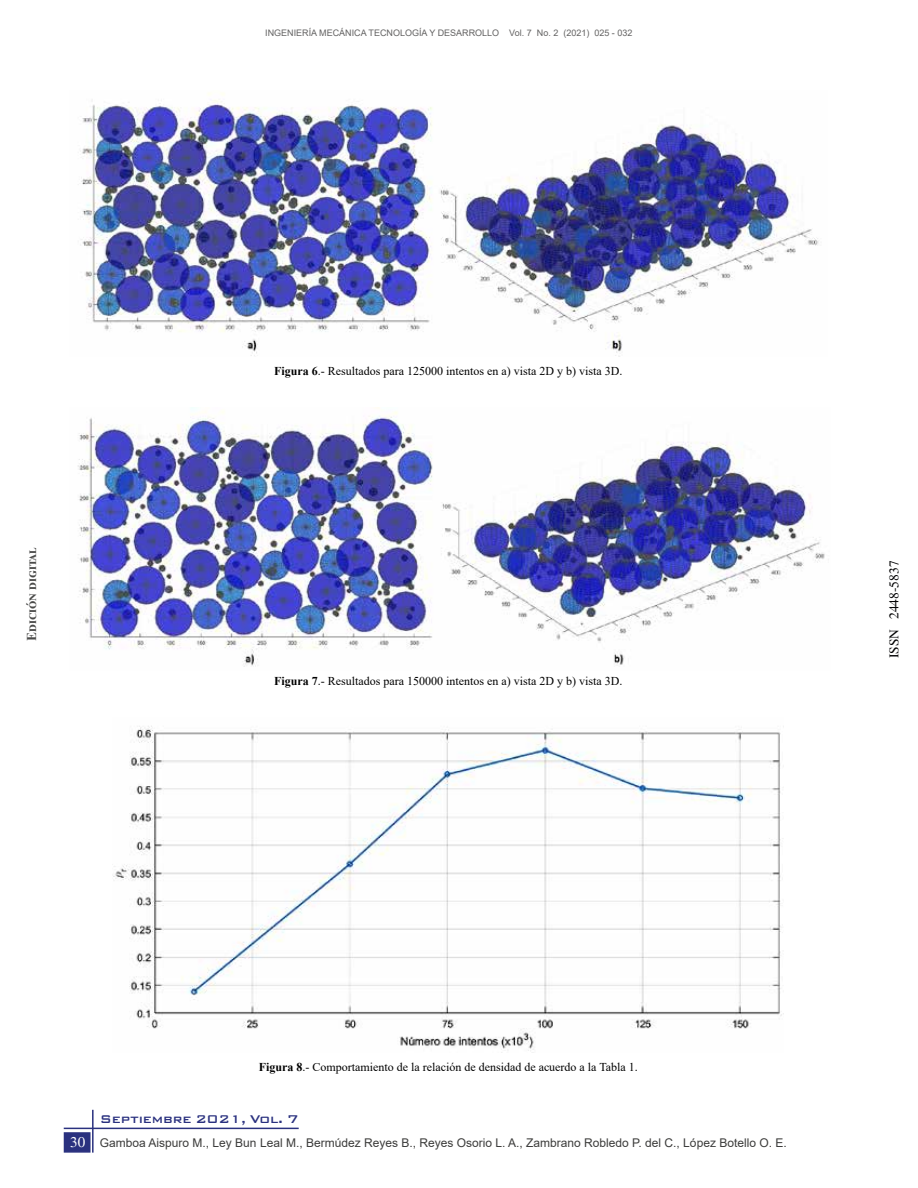
<style>
.page{position:relative;width:918px;height:1188px;background:#fff}
.page>*{position:absolute;margin:0;border:0;box-sizing:border-box;transform-origin:0 0}
.t1{font:500 15px "Bank Gothic BT";letter-spacing:-.01em;color:#2a317f}
.t2{font:15px "Times";color:#fff}
.t3{font:700 13.5px "Times New Roman";color:#4a4a49}
.t4{font:13.5px "Times";color:#020203}
.t5{font:12px "Times New Roman";color:#000}
.t6{font:12px "Arial";color:#3c3c3b}
.t7{font:9px "Arial";color:#646363}
.s1{font-weight:700}
</style>
<div class="page">
<div style="left:64px;top:1132px;width:27px;height:21px;background:#2a317f;border:2px solid #2a317f"></div>
<hr style="left:92px;top:1110px;width:2px;height:43px;background:#2a317f">
<hr style="left:64px;top:1128px;width:235px;height:1px;background:#2a317f">
<img style="left:81px;top:93px;width:738px;height:264px">
<img style="left:78px;top:408px;width:747px;height:259px">
<img style="left:113px;top:726px;width:671px;height:327px">
<p class="t3" style="left:22px;top:641px;width:95px;rotate:-90deg">Edición digital</p>
<p class="t7" style="left:265px;top:26px;width:369px">INGENIERÍA MECÁNICA TECNOLOGÍA Y DESARROLLO Vol. 7 No. 2 (2021) 025 - 032</p>
<p class="t5" style="left:274px;top:362px;width:350px"><span class="s1">Figura 6</span>.- Resultados para 125000 intentos en a) vista 2D y b) vista 3D.</p>
<p class="t5" style="left:274px;top:672px;width:350px"><span class="s1">Figura 7</span>.- Resultados para 150000 intentos en a) vista 2D y b) vista 3D.</p>
<p class="t4" style="left:886px;top:658px;width:99px;rotate:-90deg">ISSN 2448-5837</p>
<p class="t5" style="left:259px;top:1058px;width:381px"><span class="s1">Figura 8</span>.- Comportamiento de la relación de densidad de acuerdo a la Tabla 1.</p>
<p class="t2" style="left:70px;top:1134px;width:16px">30</p>
<p class="t1" style="left:100px;top:1110px;width:200px">Septiembre 2021, Vol. 7</p>
<p class="t6" style="left:100px;top:1134px;width:688px">Gamboa Aispuro M., Ley Bun Leal M., Bermúdez Reyes B., Reyes Osorio L. A., Zambrano Robledo P. del C., López Botello O. E.</p>
</div>
